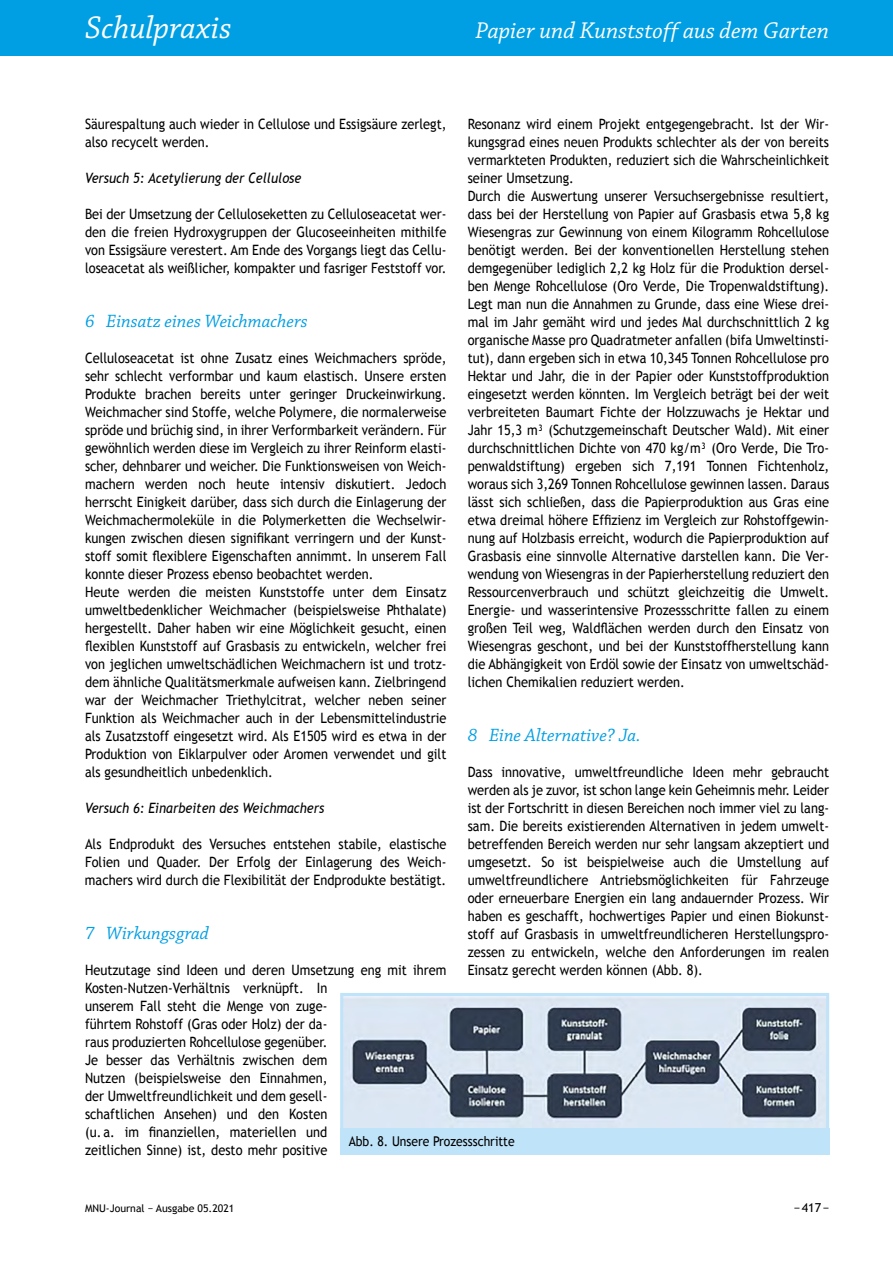
<style>
.page{position:relative;width:893px;height:1263px;background:#fff}
.page>*{position:absolute;margin:0;border:0;box-sizing:border-box;transform-origin:0 0}
.t1{font:italic 33px "Chaparral Pro";color:#fff}
.t2{font:italic 24px "Chaparral Pro";color:#fff}
.t3{font:italic 18.75px "Chaparral Pro";color:#009fe3}
.t4{font:14.25px/18px "Trebuchet MS";color:#000;scale:.9 1}
.t5{font:italic 14.25px "Trebuchet MS";color:#000;scale:.9 1}
.t6{font:13.5px "Trebuchet MS";color:#000;scale:.9 1}
.t7{font:12.3px "Trebuchet MS";color:#000}
.t8{font:10.5px "Trebuchet MS";color:#000}
</style>
<div class="page">
<div style="left:0;top:0;width:893px;height:55px;background:#009fe3"></div>
<div style="left:340px;top:1128px;width:489px;height:27px;background:#bfe3f9"></div>
<img style="left:344px;top:997px;width:481px;height:130px">
<div style="left:340px;top:993px;width:489px;height:138px;border:3px solid #bfe3f9"></div>
<h1 class="t1" style="left:85px;top:10px;width:148px">Schulpraxis</h1>
<h2 class="t2" style="left:476px;top:18px;width:355px">Papier und Kunststoff aus dem Garten</h2>
<p class="t4" style="left:85px;top:115px;width:403px">Säurespaltung auch wieder in Cellulose und Essigsäure zerlegt, also recycelt werden.</p>
<p class="t5" style="left:85px;top:169px;width:242px">Versuch 5: Acetylierung der Cellulose</p>
<p class="t4" style="left:85px;top:205px;width:403px;text-align:justify">Bei der Umsetzung der Celluloseketten zu Celluloseacetat wer&shy;den die freien Hydroxygruppen der Glucoseeinheiten mithilfe von Essigsäure verestert. Am Ende des Vorgangs liegt das Cellu&shy;loseacetat als weißlicher, kompakter und fasriger Feststoff vor.</p>
<h3 class="t3" style="left:85px;top:310px;width:224px">6 Einsatz eines Weichmachers</h3>
<p class="t4" style="left:85px;top:349px;width:403px">Celluloseacetat ist ohne Zusatz eines Weichmachers spröde, sehr schlecht verformbar und kaum elastisch. Unsere ersten Produkte brachen bereits unter geringer Druckeinwirkung.<br>Weichmacher sind Stoffe, welche Polymere, die normalerweise spröde und brüchig sind, in ihrer Verformbarkeit verändern. Für gewöhnlich werden diese im Vergleich zu ihrer Reinform elasti&shy;scher, dehnbarer und weicher. Die Funktionsweisen von Weich&shy;machern werden noch heute intensiv diskutiert. Jedoch herrscht Einigkeit darüber, dass sich durch die Einlagerung der Weichmachermoleküle in die Polymerketten die Wechselwir&shy;kungen zwischen diesen signifikant verringern und der Kunst&shy;stoff somit flexiblere Eigenschaften annimmt. In unserem Fall konnte dieser Prozess ebenso beobachtet werden.<br>Heute werden die meisten Kunststoffe unter dem Einsatz umweltbedenklicher Weichmacher (beispielsweise Phthalate) hergestellt. Daher haben wir eine Möglichkeit gesucht, einen flexiblen Kunststoff auf Grasbasis zu entwickeln, welcher frei von jeglichen umweltschädlichen Weichmachern ist und trotz&shy;dem ähnliche Qualitätsmerkmale aufweisen kann. Zielbringend war der Weichmacher Triethylcitrat, welcher neben seiner Funktion als Weichmacher auch in der Lebensmittelindustrie als Zusatzstoff eingesetzt wird. Als E1505 wird es etwa in der Produktion von Eiklarpulver oder Aromen verwendet und gilt als gesundheitlich unbedenklich.</p>
<p class="t5" style="left:85px;top:799px;width:267px">Versuch 6: Einarbeiten des Weichmachers</p>
<p class="t4" style="left:85px;top:835px;width:403px">Als Endprodukt des Versuches entstehen stabile, elastische<br>Folien und Quader. Der Erfolg der Einlagerung des Weich&shy;machers wird durch die Flexibilität der Endprodukte bestätigt.</p>
<h3 class="t3" style="left:85px;top:922px;width:125px">7 Wirkungsgrad</h3>
<p class="t4" style="left:85px;top:961px;width:403px">Heutzutage sind Ideen und deren Umsetzung eng mit ihrem Kosten-Nutzen-Verhältnis verknüpft. In<br>unserem Fall steht die Menge von zuge-<br>führtem Rohstoff (Gras oder Holz) der da-<br>raus produzierten Rohcellulose gegenüber.<br>Je besser das Verhältnis zwischen dem<br>Nutzen (beispielsweise den Einnahmen,<br>der Umweltfreundlichkeit und dem gesell-<br>schaftlichen Ansehen) und den Kosten<br>(u. a. im finanziellen, materiellen und<br>zeitlichen Sinne) ist, desto mehr positive</p>
<p class="t4" style="left:468px;top:115px;width:403px">Resonanz wird einem Projekt entgegengebracht. Ist der Wir&shy;kungsgrad eines neuen Produkts schlechter als der von bereits vermarkteten Produkten, reduziert sich die Wahrscheinlichkeit seiner Umsetzung.<br>Durch die Auswertung unserer Versuchsergebnisse resultiert, dass bei der Herstellung von Papier auf Grasbasis etwa 5,8 kg Wiesengras zur Gewinnung von einem Kilogramm Rohcellulose benötigt werden. Bei der konventionellen Herstellung stehen demgegenüber lediglich 2,2 kg Holz für die Produktion dersel&shy;ben Menge Rohcellulose (Oro Verde, Die Tropenwaldstiftung).<br>Legt man nun die Annahmen zu Grunde, dass eine Wiese drei&shy;mal im Jahr gemäht wird und jedes Mal durchschnittlich 2 kg organische Masse pro Quadratmeter anfallen (bifa Umweltinsti&shy;tut), dann ergeben sich in etwa 10,345 Tonnen Rohcellulose pro Hektar und Jahr, die in der Papier oder Kunststoffproduktion eingesetzt werden könnten. Im Vergleich beträgt bei der weit verbreiteten Baumart Fichte der Holzzuwachs je Hektar und Jahr 15,3 m³ (Schutzgemeinschaft Deutscher Wald). Mit einer durchschnittlichen Dichte von 470 kg/m³ (Oro Verde, Die Tro&shy;penwaldstiftung) ergeben sich 7,191 Tonnen Fichtenholz, woraus sich 3,269 Tonnen Rohcellulose gewinnen lassen. Daraus lässt sich schließen, dass die Papierproduktion aus Gras eine etwa dreimal höhere Effizienz im Vergleich zur Rohstoffgewin&shy;nung auf Holzbasis erreicht, wodurch die Papierproduktion auf Grasbasis eine sinnvolle Alternative darstellen kann. Die Ver&shy;wendung von Wiesengras in der Papierherstellung reduziert den Ressourcenverbrauch und schützt gleichzeitig die Umwelt.<br>Energie- und wasserintensive Prozessschritte fallen zu einem großen Teil weg, Waldflächen werden durch den Einsatz von Wiesengras geschont, und bei der Kunststoffherstellung kann die Abhängigkeit von Erdöl sowie der Einsatz von umweltschäd&shy;lichen Chemikalien reduziert werden.</p>
<h3 class="t3" style="left:468px;top:724px;width:174px">8 Eine Alternative? Ja.</h3>
<p class="t4" style="left:468px;top:763px;width:403px;text-align:justify">Dass innovative, umweltfreundliche Ideen mehr gebraucht werden als je zuvor, ist schon lange kein Geheimnis mehr. Leider ist der Fortschritt in diesen Bereichen noch immer viel zu lang&shy;sam. Die bereits existierenden Alternativen in jedem umwelt&shy;betreffenden Bereich werden nur sehr langsam akzeptiert und umgesetzt. So ist beispielweise auch die Umstellung auf umweltfreundlichere Antriebsmöglichkeiten für Fahrzeuge oder erneuerbare Energien ein lang andauernder Prozess. Wir haben es geschafft, hochwertiges Papier und einen Biokunst&shy;stoff auf Grasbasis in umweltfreundlicheren Herstellungspro&shy;zessen zu entwickeln, welche den Anforderungen im realen Einsatz gerecht werden können (Abb. 8).</p>
<p class="t6" style="left:349px;top:1134px;width:186px">Abb. 8. Unsere Prozessschritte</p>
<p class="t8" style="left:85px;top:1202px;width:151px">MNU-Journal − Ausgabe 05.2021</p>
<p class="t7" style="left:794px;top:1200px;width:37px">−417−</p>
</div>
